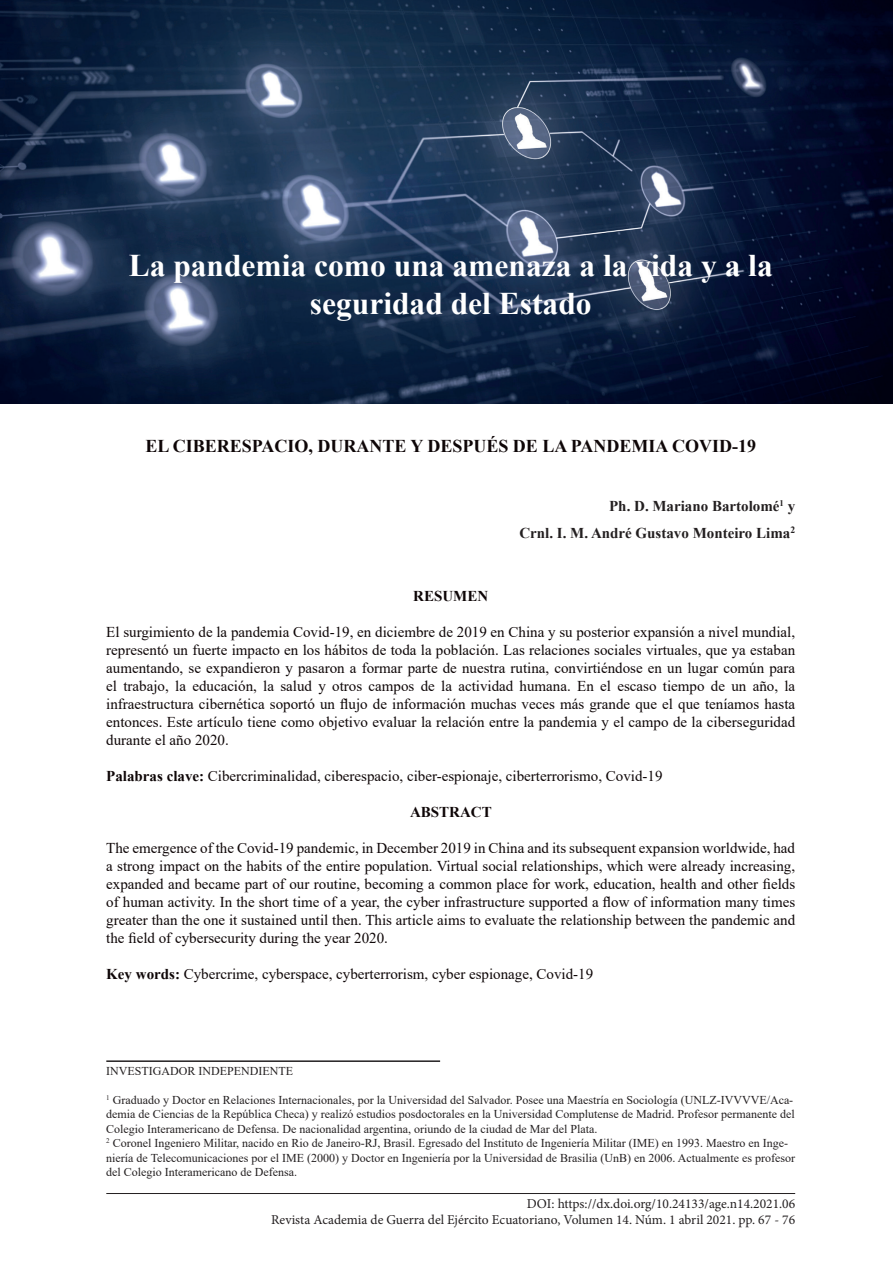
<style>
.page{position:relative;width:893px;height:1263px;background:#fff}
.page>*{position:absolute;margin:0;border:0;box-sizing:border-box;transform-origin:0 0}
.t1{font:700 31.5px/37.8px "Times New Roman";color:#fff;text-align:center}
.t2{font:700 18px "Times New Roman";color:#0e0607}
.t3{font:15px/18px "Times New Roman";color:#0e0607;text-align:justify}
.t4{font:700 15px/27px "Times New Roman";color:#231f20;text-align:right}
.t5{font:700 15px "Times New Roman";color:#0e0607}
.t6{font:13.5px/16.2px "Minion Pro";color:#231f20;text-align:right}
.t7{font:12px/14.4px "Times New Roman";color:#231f20}
.s1{font-weight:700}
</style>
<div class="page">
<hr style="left:106px;top:1193px;width:689px;height:1px;background:#231f20">
<img style="left:0;top:0;width:893px;height:404px">
<hr style="left:106px;top:1060px;width:334px;height:2px;background:#231f20">
<h1 class="t1" style="left:129px;top:246px;width:646px">La pandemia como una amenaza a la vida y a la seguridad del Estado</h1>
<p class="t2" style="left:145px;top:432px;width:612px">EL CIBERESPACIO, DURANTE Y DESPUÉS DE LA PANDEMIA COVID-19</p>
<p class="t4" style="left:519px;top:492px;width:277px">Ph. D. Mariano Bartolomé<sup>1</sup> y<br>Crnl. I. M. André Gustavo Monteiro Lima<sup>2</sup></p>
<p class="t5" style="left:413px;top:585px;width:76px">RESUMEN</p>
<p class="t3" style="left:106px;top:623px;width:690px">El surgimiento de la pandemia Covid-19, en diciembre de 2019 en China y su posterior expansión a nivel mundial, representó un fuerte impacto en los hábitos de toda la población. Las relaciones sociales virtuales, que ya estaban aumentando, se expandieron y pasaron a formar parte de nuestra rutina, convirtiéndose en un lugar común para el trabajo, la educación, la salud y otros campos de la actividad humana. En el escaso tiempo de un año, la infraestructura cibernética soportó un flujo de información muchas veces más grande que el que teníamos hasta entonces. Este artículo tiene como objetivo evaluar la relación entre la pandemia y el campo de la ciberseguridad durante el año 2020.</p>
<p class="t3" style="left:106px;top:767px;width:558px"><span class="s1">Palabras clave:</span> Cibercriminalidad, ciberespacio, ciber-espionaje, ciberterrorismo, Covid-19</p>
<p class="t5" style="left:410px;top:801px;width:83px">ABSTRACT</p>
<p class="t3" style="left:106px;top:839px;width:690px">The emergence of the Covid-19 pandemic, in December 2019 in China and its subsequent expansion worldwide, had a strong impact on the habits of the entire population. Virtual social relationships, which were already increasing, expanded and became part of our routine, becoming a common place for work, education, health and other fields of human activity. In the short time of a year, the cyber infrastructure supported a flow of information many times greater than the one it sustained until then. This article aims to evaluate the relationship between the pandemic and the field of cybersecurity during the year 2020.</p>
<p class="t3" style="left:106px;top:965px;width:488px"><span class="s1">Key words:</span> Cybercrime, cyberspace, cyberterrorism, cyber espionage, Covid-19</p>
<p class="t7" style="left:106px;top:1063px;width:188px">INVESTIGADOR INDEPENDIENTE</p>
<p class="t7" style="left:106px;top:1092px;width:690px"><sup>1</sup> Graduado y Doctor en Relaciones Internacionales, por la Universidad del Salvador. Posee una Maestría en Sociología (UNLZ-IVVVVE/Aca&shy;demia de Ciencias de la República Checa) y realizó estudios posdoctorales en la Universidad Complutense de Madrid. Profesor permanente del Colegio Interamericano de Defensa. De nacionalidad argentina, oriundo de la ciudad de Mar del Plata.<br><sup>2</sup> Coronel Ingeniero Militar, nacido en Rio de Janeiro-RJ, Brasil. Egresado del Instituto de Ingeniería Militar (IME) en 1993. Maestro en Inge&shy;niería de Telecomunicaciones por el IME (2000) y Doctor en Ingeniería por la Universidad de Brasilia (UnB) en 2006. Actualmente es profesor del Colegio Interamericano de Defensa.</p>
<p class="t6" style="left:271px;top:1195px;width:525px">DOI: https://dx.doi.org/10.24133/age.n14.2021.06<br>Revista Academia de Guerra del Ejército Ecuatoriano, Volumen 14. Núm. 1 abril 2021. pp. 67 - 76</p>
</div>
